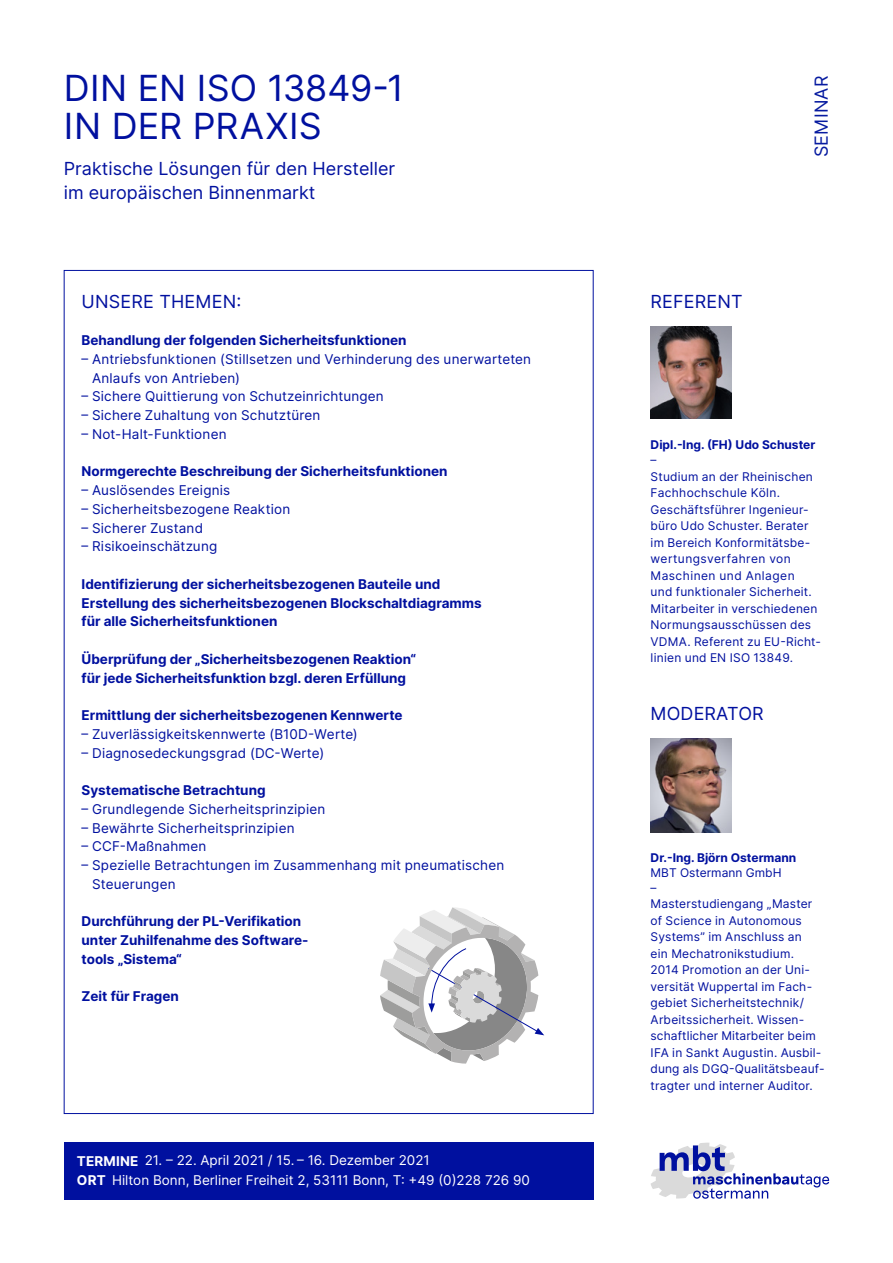
<style>
.page{position:relative;width:893px;height:1263px;background:#fff}
.page>*{position:absolute;margin:0;border:0;box-sizing:border-box;transform-origin:0 0}
.t1{font:36px/37.5px "Inter";letter-spacing:.01em;color:#00109f}
.t2{font:18px/24px "Inter";color:#00109f}
.t3{font:18px "Inter";letter-spacing:.01em;color:#071ba0}
.t4{font:13.5px/18.8px "Inter";letter-spacing:.015em;color:#00109f}
.t5{font:700 13.5px/18.8px "Inter";color:#00109f}
.t6{font:13.5px/20.2px "Inter";color:#fff}
.t7{font:12px/16.5px "Inter";letter-spacing:.02em;color:#00109f}
.t8{font:700 12px "Inter";color:#00109f}
.t9{font:12px/15px "Inter";color:#00109f}
.s1{font-weight:700}
</style>
<div class="page">
<img style="left:651px;top:326px;width:80px;height:93px">
<div style="left:64px;top:1142px;width:529px;height:57px;background:#00109f"></div>
<svg style="left:651px;top:1142px;width:178px;height:57px"></svg>
<svg style="left:380px;top:907px;width:164px;height:156px"></svg>
<img style="left:650px;top:739px;width:81px;height:94px">
<h1 class="t1" style="left:64px;top:69px;width:341px">DIN EN ISO 13849-1<br>IN DER PRAXIS</h1>
<h2 class="t2" style="left:64px;top:156px;width:333px">Praktische Lösungen für den Hersteller im europäischen Binnenmarkt</h2>
<h2 class="t2" style="left:82px;top:289px;width:161px">UNSERE THEMEN:</h2>
<p class="t5" style="left:82px;top:330px;width:327px">Behandlung der folgenden Sicherheitsfunktionen</p>
<p class="t4" style="left:92px;top:349px;width:440px;text-indent:-11px">– Antriebsfunktionen (Stillsetzen und Verhinderung des unerwarteten<br>Anlaufs von Antrieben)</p>
<p class="t4" style="left:82px;top:387px;width:304px">– Sichere Quittierung von Schutzeinrichtungen</p>
<p class="t4" style="left:82px;top:405px;width:240px">– Sichere Zuhaltung von Schutztüren</p>
<p class="t4" style="left:82px;top:424px;width:147px">– Not-Halt-Funktionen</p>
<p class="t5" style="left:82px;top:462px;width:368px">Normgerechte Beschreibung der Sicherheitsfunktionen</p>
<p class="t4" style="left:82px;top:480px;width:150px">– Auslösendes Ereignis</p>
<p class="t4" style="left:82px;top:499px;width:210px">– Sicherheitsbezogene Reaktion</p>
<p class="t4" style="left:82px;top:518px;width:123px">– Sicherer Zustand</p>
<p class="t4" style="left:82px;top:537px;width:137px">– Risikoeinschätzung</p>
<p class="t5" style="left:82px;top:574px;width:402px">Identifizierung der sicherheitsbezogenen Bauteile und<br>Erstellung des sicherheitsbezogenen Blockschaltdiagramms für alle Sicherheitsfunktionen</p>
<p class="t5" style="left:82px;top:649px;width:336px">Überprüfung der „Sicherheitsbezogenen Reaktion“ für jede Sicherheitsfunktion bzgl. deren Erfüllung</p>
<p class="t5" style="left:82px;top:705px;width:323px">Ermittlung der sicherheitsbezogenen Kennwerte</p>
<p class="t4" style="left:82px;top:724px;width:278px">– Zuverlässigkeitskennwerte (B10D-Werte)</p>
<p class="t4" style="left:82px;top:743px;width:244px">– Diagnosedeckungsgrad (DC-Werte)</p>
<p class="t5" style="left:82px;top:780px;width:186px">Systematische Betrachtung</p>
<p class="t4" style="left:82px;top:799px;width:245px">– Grundlegende Sicherheitsprinzipien</p>
<p class="t4" style="left:82px;top:818px;width:215px">– Bewährte Sicherheitsprinzipien</p>
<p class="t4" style="left:82px;top:837px;width:126px">– CCF-Maßnahmen</p>
<p class="t4" style="left:92px;top:855px;width:414px;text-indent:-11px">– Spezielle Betrachtungen im Zusammenhang mit pneumatischen<br>Steuerungen</p>
<p class="t5" style="left:82px;top:912px;width:228px">Durchführung der PL-Verifikation unter Zuhilfenahme des Software&shy;tools „Sistema“</p>
<p class="t5" style="left:82px;top:987px;width:99px">Zeit für Fragen</p>
<p class="t6" style="left:77px;top:1149px;width:454px"><span class="s1">TERMINE</span> 21. – 22. April 2021 / 15. – 16. Dezember 2021<br><span class="s1">ORT</span> Hilton Bonn, Berliner Freiheit 2, 53111 Bonn, T: +49 (0)228 726 90</p>
<h2 class="t2" style="left:650px;top:289px;width:94px">REFERENT</h2>
<h2 class="t3" style="left:808px;top:157px;width:83px;rotate:-90deg">SEMINAR</h2>
<p class="t8" style="left:651px;top:436px;width:166px">Dipl.-Ing. (FH) Udo Schuster</p>
<p class="t7" style="left:651px;top:451px;width:172px">–<br>Studium an der Rheinischen<br>Fachhochschule Köln.<br>Geschäftsführer Ingenieur&shy;büro Udo Schuster. Berater im Bereich Konformitätsbe&shy;wertungsverfahren von<br>Maschinen und Anlagen<br>und funktionaler Sicherheit.<br>Mitarbeiter in verschiedenen<br>Normungsausschüssen des<br>VDMA. Referent zu EU-Richt&shy;linien und EN ISO 13849.</p>
<h2 class="t2" style="left:650px;top:701px;width:115px">MODERATOR</h2>
<p class="t8" style="left:651px;top:849px;width:147px">Dr.-Ing. Björn Ostermann</p>
<p class="t9" style="left:651px;top:865px;width:132px">MBT Ostermann GmbH –</p>
<p class="t7" style="left:651px;top:895px;width:175px">Masterstudiengang „Master of Science in Autonomous<br>Systems” im Anschluss an<br>ein Mechatronikstudium.<br>2014 Promotion an der Uni&shy;versität Wuppertal im Fach&shy;gebiet Sicherheitstechnik/<br>Arbeitssicherheit. Wissen&shy;schaftlicher Mitarbeiter beim<br>IFA in Sankt Augustin. Ausbil&shy;dung als DGQ-Qualitätsbeauf&shy;tragter und interner Auditor.</p>
</div>
